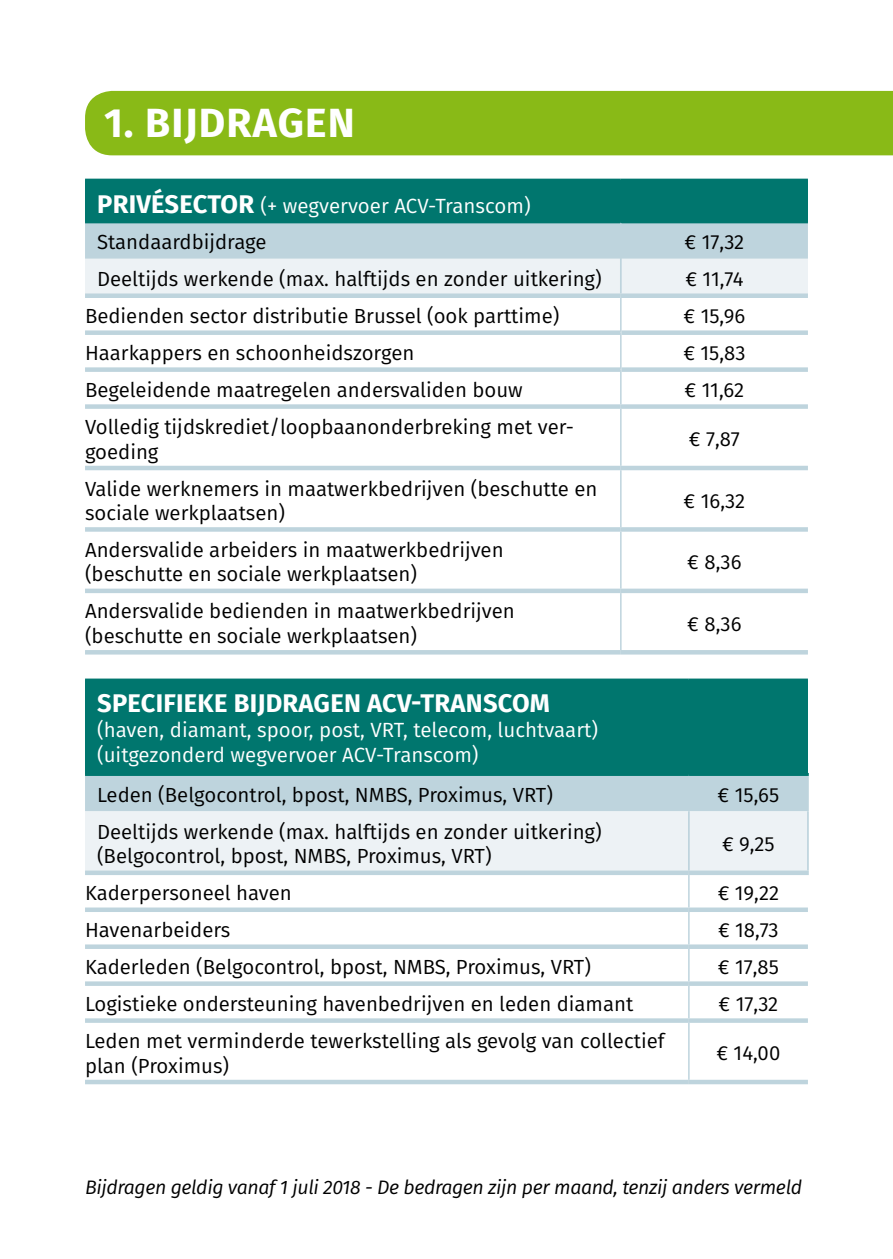
<style>
.page{position:relative;width:893px;height:1259px;background:#fff}
.page>*{position:absolute;margin:0;border:0;box-sizing:border-box;transform-origin:0 0}
.t1{font:700 40.8px "Fira Sans";letter-spacing:.03em;color:#fff}
.t2{font:700 25.5px "Fira Sans";letter-spacing:.01em;color:#fff}
.t3{font:20.4px/24.6px "Fira Sans";color:#000}
.t4{font:20.4px/36.9px "Fira Sans";color:#fff}
.t5{font:italic 19.5px "Fira Sans";letter-spacing:-.02em;color:#000}
.s1{font-weight:700;font-size:25.5px}
.s2{color:#000}
</style>
<div class="page">
<div style="left:85px;top:91px;width:808px;height:64px;background:#89ba17"></div>
<div style="left:85px;top:180px;width:723px;height:42px;background:#00766e"></div>
<svg style="left:85px;top:223px;width:723px;height:70px;background:#d4e2e8"></svg>
<div style="left:85px;top:293px;width:536px;height:5px;background:#bed4dd"></div>
<div style="left:621px;top:293px;width:187px;height:5px;background:#bed4dd"></div>
<div style="left:85px;top:330px;width:535px;height:5px;background:#bed4dd"></div>
<div style="left:622px;top:330px;width:186px;height:5px;background:#bed4dd"></div>
<div style="left:85px;top:367px;width:535px;height:5px;background:#bed4dd"></div>
<div style="left:622px;top:367px;width:186px;height:5px;background:#bed4dd"></div>
<div style="left:85px;top:404px;width:536px;height:5px;background:#bed4dd"></div>
<hr style="left:85px;top:466px;width:536px;height:4px;background:#bed4dd">
<div style="left:85px;top:527px;width:536px;height:5px;background:#bed4dd"></div>
<div style="left:85px;top:588px;width:536px;height:5px;background:#bed4dd"></div>
<hr style="left:85px;top:650px;width:536px;height:4px;background:#bed4dd">
<hr style="left:621px;top:650px;width:187px;height:4px;background:#bed4dd">
<hr style="left:620px;top:298px;width:2px;height:35px;background:#bed4dd">
<hr style="left:620px;top:333px;width:2px;height:37px;background:#bed4dd">
<hr style="left:620px;top:370px;width:2px;height:34px;background:#bed4dd">
<hr style="left:620px;top:593px;width:2px;height:57px;background:#bed4dd">
<hr style="left:85px;top:220px;width:536px;height:3px;background:#00766e">
<hr style="left:621px;top:220px;width:187px;height:3px;background:#00766e">
<hr style="left:620px;top:223px;width:2px;height:36px;background:#bed4dd">
<hr style="left:620px;top:259px;width:2px;height:34px;background:#bed4dd">
<hr style="left:620px;top:409px;width:2px;height:57px;background:#bed4dd">
<hr style="left:620px;top:470px;width:2px;height:57px;background:#bed4dd">
<hr style="left:620px;top:532px;width:2px;height:56px;background:#bed4dd">
<div style="left:621px;top:404px;width:187px;height:5px;background:#bed4dd"></div>
<hr style="left:621px;top:466px;width:187px;height:4px;background:#bed4dd">
<div style="left:621px;top:527px;width:187px;height:5px;background:#bed4dd"></div>
<div style="left:621px;top:588px;width:187px;height:5px;background:#bed4dd"></div>
<hr style="left:85px;top:179px;width:536px;height:3px;background:#00766e">
<hr style="left:621px;top:179px;width:187px;height:3px;background:#00766e">
<div style="left:85px;top:680px;width:723px;height:94px;background:#00766e"></div>
<svg style="left:85px;top:776px;width:722px;height:94px;background:#dbe6ec"></svg>
<hr style="left:85px;top:678px;width:604px;height:3px;background:#00766e">
<hr style="left:689px;top:678px;width:119px;height:3px;background:#00766e">
<hr style="left:688px;top:875px;width:2px;height:32px;background:#bed4dd">
<hr style="left:688px;top:912px;width:2px;height:32px;background:#bed4dd">
<hr style="left:688px;top:949px;width:2px;height:32px;background:#bed4dd">
<hr style="left:688px;top:986px;width:2px;height:32px;background:#bed4dd">
<hr style="left:688px;top:1023px;width:2px;height:56px;background:#bed4dd">
<div style="left:85px;top:907px;width:604px;height:5px;background:#bed4dd"></div>
<div style="left:689px;top:907px;width:119px;height:5px;background:#bed4dd"></div>
<div style="left:85px;top:944px;width:604px;height:5px;background:#bed4dd"></div>
<div style="left:689px;top:944px;width:119px;height:5px;background:#bed4dd"></div>
<div style="left:85px;top:981px;width:604px;height:5px;background:#bed4dd"></div>
<div style="left:689px;top:981px;width:119px;height:5px;background:#bed4dd"></div>
<div style="left:85px;top:1018px;width:604px;height:5px;background:#bed4dd"></div>
<div style="left:689px;top:1018px;width:119px;height:5px;background:#bed4dd"></div>
<div style="left:85px;top:1079px;width:604px;height:5px;background:#bed4dd"></div>
<div style="left:689px;top:1079px;width:119px;height:5px;background:#bed4dd"></div>
<hr style="left:85px;top:773px;width:604px;height:3px;background:#00766e">
<hr style="left:689px;top:773px;width:120px;height:3px;background:#00766e">
<hr style="left:688px;top:776px;width:2px;height:35px;background:#bed4dd">
<hr style="left:807px;top:776px;width:2px;height:35px;background:#bed4dd">
<hr style="left:688px;top:811px;width:2px;height:59px;background:#bed4dd">
<hr style="left:807px;top:811px;width:2px;height:59px;background:#bed4dd">
<div style="left:85px;top:870px;width:604px;height:5px;background:#bed4dd"></div>
<div style="left:689px;top:870px;width:120px;height:5px;background:#bed4dd"></div>
<h1 class="t1" style="left:104px;top:89px;width:252px">1. BIJDRAGEN</h1>
<p class="t4" style="left:97px;top:186px;width:435px"><span class="s1">PRIVÉSECTOR</span> (+ wegvervoer ACV-Transcom)<br><span class="s2">Standaardbijdrage</span></p>
<p class="t3" style="left:684px;top:229px;width:61px">€ 17,32</p>
<p class="t3" style="left:97px;top:266px;width:506px">Deeltijds werkende (max. halftijds en zonder uitkering)</p>
<p class="t3" style="left:685px;top:266px;width:60px">€ 11,74</p>
<p class="t3" style="left:85px;top:303px;width:476px">Bedienden sector distributie Brussel (ook parttime)</p>
<p class="t3" style="left:683px;top:303px;width:63px">€ 15,96</p>
<p class="t3" style="left:85px;top:340px;width:331px">Haarkappers en schoonheidszorgen</p>
<p class="t3" style="left:683px;top:340px;width:64px">€ 15,83</p>
<p class="t3" style="left:85px;top:377px;width:439px">Begeleidende maatregelen andersvaliden bouw</p>
<p class="t3" style="left:685px;top:377px;width:61px">€ 11,62</p>
<p class="t3" style="left:85px;top:414px;width:490px">Volledig tijdskrediet/loopbaanonderbreking met ver&shy;goeding</p>
<p class="t3" style="left:689px;top:426px;width:52px">€ 7,87</p>
<p class="t3" style="left:85px;top:476px;width:514px">Valide werknemers in maatwerkbedrijven (beschutte en sociale werkplaatsen)</p>
<p class="t3" style="left:85px;top:537px;width:420px">Andersvalide arbeiders in maatwerkbedrijven (beschutte en sociale werkplaatsen)</p>
<p class="t3" style="left:85px;top:598px;width:431px">Andersvalide bedienden in maatwerkbedrijven (beschutte en sociale werkplaatsen)</p>
<p class="t3" style="left:684px;top:488px;width:63px">€ 16,32</p>
<p class="t3" style="left:687px;top:549px;width:56px">€ 8,36</p>
<p class="t3" style="left:687px;top:611px;width:56px">€ 8,36</p>
<p class="t2" style="left:97px;top:682px;width:454px">SPECIFIEKE BIJDRAGEN ACV-TRANSCOM</p>
<p class="t4" style="left:97px;top:717px;width:503px;line-height:24.6px">(haven, diamant, spoor, post, VRT, telecom, luchtvaart) (uitgezonderd wegvervoer ACV-Transcom)</p>
<p class="t3" style="left:97px;top:782px;width:457px">Leden (Belgocontrol, bpost, NMBS, Proximus, VRT)</p>
<p class="t3" style="left:718px;top:782px;width:63px">€ 15,65</p>
<p class="t3" style="left:97px;top:819px;width:506px">Deeltijds werkende (max. halftijds en zonder uitkering) (Belgocontrol, bpost, NMBS, Proximus, VRT)</p>
<p class="t3" style="left:722px;top:831px;width:54px">€ 9,25</p>
<p class="t3" style="left:85px;top:880px;width:208px">Kaderpersoneel haven</p>
<p class="t3" style="left:718px;top:880px;width:63px">€ 19,22</p>
<p class="t3" style="left:85px;top:917px;width:147px">Havenarbeiders</p>
<p class="t3" style="left:718px;top:917px;width:62px">€ 18,73</p>
<p class="t3" style="left:85px;top:954px;width:507px">Kaderleden (Belgocontrol, bpost, NMBS, Proximus, VRT)</p>
<p class="t3" style="left:718px;top:954px;width:63px">€ 17,85</p>
<p class="t3" style="left:85px;top:991px;width:550px">Logistieke ondersteuning havenbedrijven en leden diamant</p>
<p class="t3" style="left:718px;top:991px;width:61px">€ 17,32</p>
<p class="t3" style="left:85px;top:1028px;width:581px">Leden met verminderde tewerkstelling als gevolg van collectief plan (Proximus)</p>
<p class="t3" style="left:716px;top:1040px;width:65px">€ 14,00</p>
<p class="t5" style="left:85px;top:1173px;width:719px">Bijdragen geldig vanaf 1 juli 2018 - De bedragen zijn per maand, tenzij anders vermeld</p>
</div>
